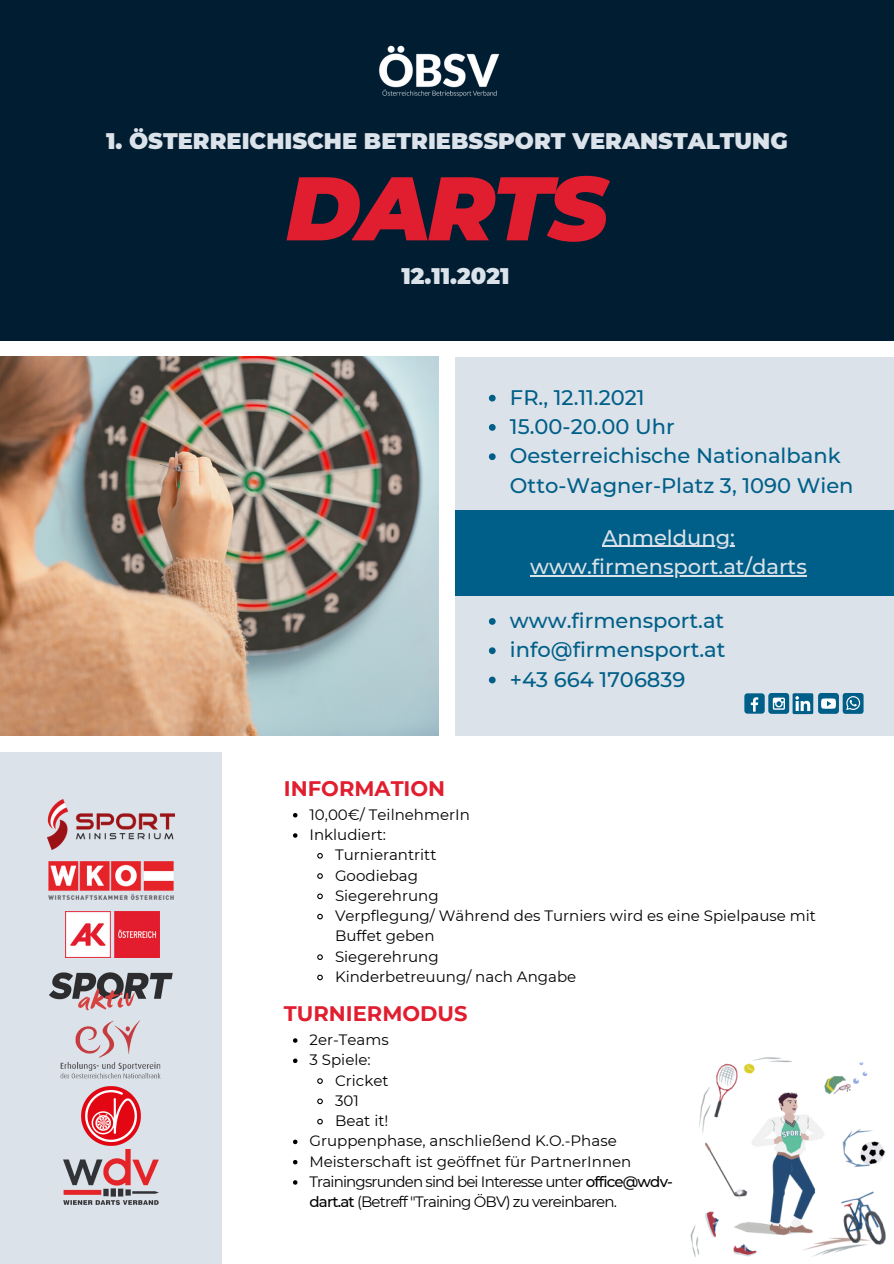
<style>
.page{position:relative;width:894px;height:1264px;background:#fff}
.page>*{position:absolute;margin:0;border:0;box-sizing:border-box;transform-origin:0 0}
.t1{font:italic 900 90.15px "Montserrat";letter-spacing:-.03em;color:#e11e2f}
.t2{font:900 22.5px "Montserrat";color:#dbe2e9}
.t3{font:500 21px "Montserrat";color:#005f88}
.t4{font:500 21px "Montserrat";color:#dbe2e9}
.t5{font:700 21px "Montserrat";color:#e11e2f}
.t6{font:15px/20.2px "Montserrat";color:#000}
.t7{font:15px/20.2px "Montserrat";letter-spacing:-.055em;color:#000}
.s1{font-weight:500}
</style>
<div class="page">
<img style="left:0;top:357px;width:438px;height:378px">
<div style="left:0;top:0;width:893px;height:341px;background:#001d32"></div>
<img style="left:379px;top:45px;width:121px;height:52px">
<svg style="left:293px;top:1038px;width:4px;height:4px"></svg>
<svg style="left:293px;top:1058px;width:4px;height:5px"></svg>
<svg style="left:317px;top:1078px;width:6px;height:6px"></svg>
<svg style="left:317px;top:1098px;width:6px;height:6px"></svg>
<svg style="left:317px;top:1118px;width:6px;height:7px"></svg>
<svg style="left:293px;top:1139px;width:4px;height:5px"></svg>
<svg style="left:293px;top:1160px;width:4px;height:4px"></svg>
<svg style="left:293px;top:1180px;width:4px;height:4px"></svg>
<img style="left:690px;top:1057px;width:196px;height:200px">
<svg style="left:293px;top:813px;width:4px;height:4px"></svg>
<svg style="left:293px;top:833px;width:4px;height:4px"></svg>
<svg style="left:317px;top:853px;width:6px;height:6px"></svg>
<svg style="left:317px;top:873px;width:6px;height:6px"></svg>
<svg style="left:317px;top:893px;width:6px;height:7px"></svg>
<svg style="left:317px;top:913px;width:6px;height:7px"></svg>
<svg style="left:317px;top:954px;width:6px;height:6px"></svg>
<svg style="left:317px;top:974px;width:6px;height:7px"></svg>
<div style="left:455px;top:357px;width:438px;height:378px;background:#dbe2e9"></div>
<div style="left:744px;top:693px;width:20px;height:20px;background:#005f88;border-radius:3px"></div>
<svg style="left:750px;top:697px;width:8px;height:14px"></svg>
<div style="left:768px;top:693px;width:21px;height:21px;background:#005f88;border-radius:3px"></div>
<svg style="left:772px;top:697px;width:12px;height:12px"></svg>
<div style="left:792px;top:693px;width:21px;height:21px;background:#005f88;border-radius:2px"></div>
<svg style="left:795px;top:696px;width:15px;height:15px"></svg>
<svg style="left:817px;top:693px;width:21px;height:21px"></svg>
<svg style="left:820px;top:698px;width:15px;height:10px"></svg>
<div style="left:842px;top:693px;width:21px;height:21px;background:#005f88;border-radius:3px"></div>
<svg style="left:846px;top:696px;width:13px;height:14px"></svg>
<div style="left:455px;top:510px;width:438px;height:85px;background:#005f88"></div>
<svg style="left:488px;top:618px;width:7px;height:7px"></svg>
<svg style="left:488px;top:647px;width:7px;height:7px"></svg>
<svg style="left:488px;top:676px;width:7px;height:7px"></svg>
<svg style="left:488px;top:395px;width:7px;height:6px"></svg>
<svg style="left:488px;top:424px;width:7px;height:7px"></svg>
<svg style="left:488px;top:453px;width:7px;height:7px"></svg>
<hr style="left:602px;top:546px;width:132px;height:1px;background:#dbe2e9">
<hr style="left:530px;top:575px;width:276px;height:1px;background:#dbe2e9">
<div style="left:0;top:752px;width:222px;height:511px;background:#dbe2e9"></div>
<img style="left:48px;top:861px;width:126px;height:39px">
<img style="left:47px;top:799px;width:127px;height:50px">
<img style="left:65px;top:912px;width:94px;height:45px">
<img style="left:49px;top:972px;width:124px;height:39px">
<img style="left:60px;top:1020px;width:101px;height:59px">
<img style="left:81px;top:1086px;width:60px;height:60px">
<img style="left:64px;top:1149px;width:94px;height:55px">
<p class="t2" style="left:106px;top:127px;width:683px">1. ÖSTERREICHISCHE BETRIEBSSPORT VERANSTALTUNG</p>
<p class="t1" style="left:286px;top:153px;width:323px">DARTS</p>
<p class="t2" style="left:401px;top:262px;width:110px">12.11.2021</p>
<p class="t3" style="left:510px;top:384px;width:136px">FR., 12.11.2021</p>
<p class="t3" style="left:510px;top:414px;width:166px">15.00-20.00 Uhr</p>
<p class="t3" style="left:510px;top:443px;width:332px">Oesterreichische Nationalbank</p>
<p class="t3" style="left:510px;top:472px;width:345px">Otto-Wagner-Platz 3, 1090 Wien</p>
<p class="t4" style="left:602px;top:524px;width:134px">Anmeldung:</p>
<p class="t4" style="left:530px;top:553px;width:278px">www.firmensport.at/darts</p>
<p class="t5" style="left:284px;top:775px;width:163px">INFORMATION</p>
<p class="t3" style="left:510px;top:608px;width:216px">www.firmensport.at</p>
<p class="t3" style="left:510px;top:637px;width:217px">info@firmensport.at</p>
<p class="t3" style="left:510px;top:666px;width:177px">+43 664 1706839</p>
<p class="t6" style="left:309px;top:804px;width:162px">10,00€/ TeilnehmerIn</p>
<p class="t6" style="left:309px;top:824px;width:78px">Inkludiert:</p>
<p class="t6" style="left:335px;top:844px;width:103px">Turnierantritt</p>
<p class="t6" style="left:335px;top:865px;width:85px">Goodiebag</p>
<p class="t6" style="left:335px;top:885px;width:105px">Siegerehrung</p>
<p class="t6" style="left:335px;top:905px;width:482px">Verpflegung/ Während des Turniers wird es eine Spielpause mit<br>Buffet geben</p>
<p class="t6" style="left:335px;top:946px;width:105px">Siegerehrung</p>
<p class="t6" style="left:335px;top:966px;width:243px">Kinderbetreuung/ nach Angabe</p>
<p class="t5" style="left:284px;top:1001px;width:185px">TURNIERMODUS</p>
<p class="t6" style="left:309px;top:1029px;width:81px">2er-Teams</p>
<p class="t6" style="left:309px;top:1049px;width:63px">3 Spiele:</p>
<p class="t6" style="left:335px;top:1070px;width:55px">Cricket</p>
<p class="t6" style="left:335px;top:1090px;width:25px">301</p>
<p class="t6" style="left:335px;top:1110px;width:55px">Beat it!</p>
<p class="t6" style="left:309px;top:1130px;width:308px">Gruppenphase, anschließend K.O.-Phase</p>
<p class="t6" style="left:309px;top:1151px;width:323px">Meisterschaft ist geöffnet für PartnerInnen</p>
<p class="t7" style="left:309px;top:1171px;width:365px">Trainingsrunden sind bei Interesse unter <span class="s1">office@wdv&shy;dart.at</span> (Betreff "Training ÖBV) zu vereinbaren.</p>
</div>
